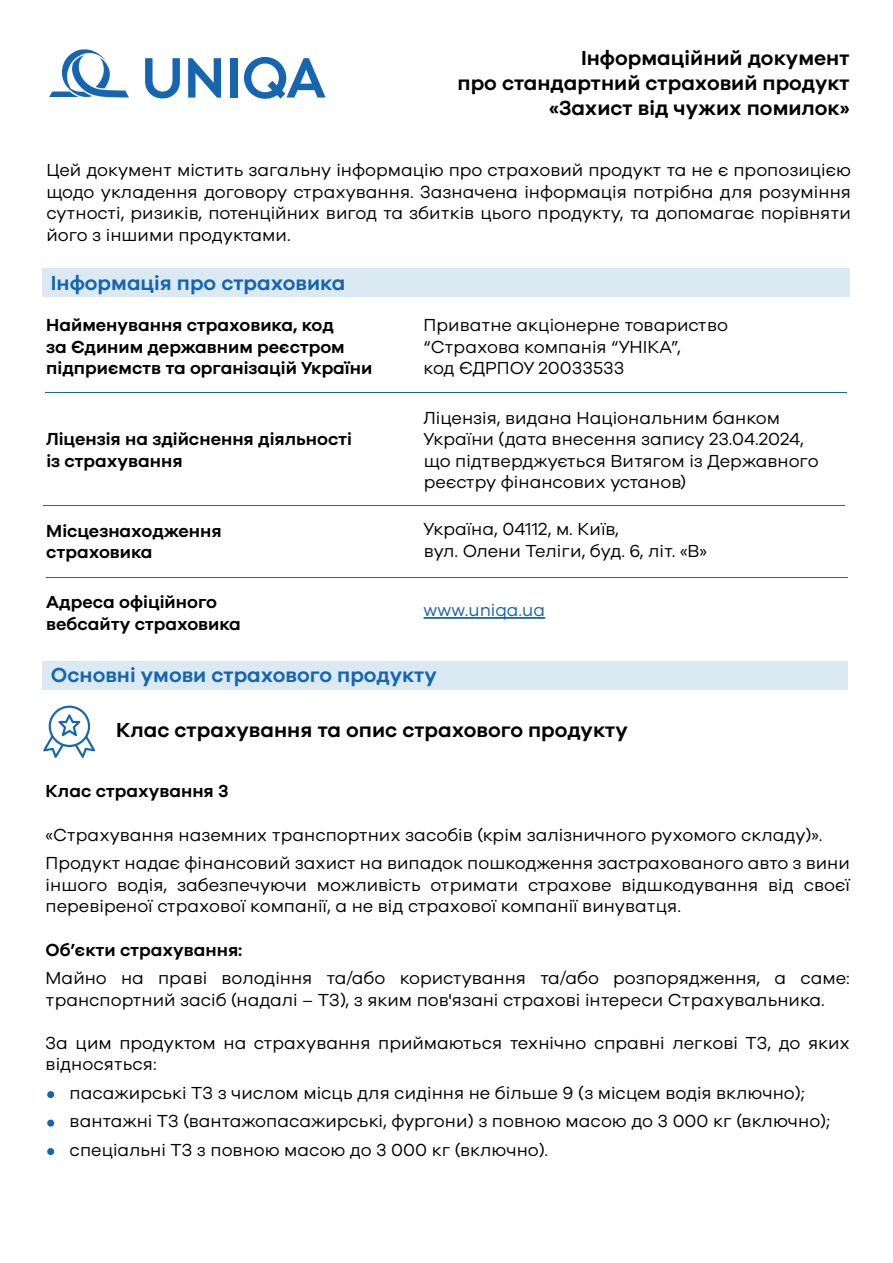
<style>
.page{position:relative;width:893px;height:1263px;background:#fff}
.page>*{position:absolute;margin:0;border:0;box-sizing:border-box;transform-origin:0 0}
.t1{font:600 21px/25.2px "UNIQA Galano";color:#000001;text-align:right}
.t2{font:600 21px "UNIQA Galano";color:#1565b1}
.t3{font:18px/21.6px "UNIQA Galano";color:#000001}
.t4{font:600 18px/21.6px "UNIQA Galano";color:#000001}
.t5{font:18px "UNIQA Galano";color:#1565b1}
</style>
<div class="page">
<div style="left:42px;top:269px;width:808px;height:28px;background:#dbeaf2"></div>
<svg style="left:49px;top:49px;width:80px;height:49px"></svg>
<svg style="left:145px;top:58px;width:35px;height:40px"></svg>
<svg style="left:188px;top:58px;width:33px;height:40px"></svg>
<div style="left:230px;top:58px;width:7px;height:40px;background:#1565b1"></div>
<svg style="left:244px;top:57px;width:82px;height:42px"></svg>
<hr style="left:46px;top:392px;width:801px;height:1px;background:#1565b1">
<hr style="left:46px;top:577px;width:801px;height:1px;background:#1565b1">
<svg style="left:424px;top:617px;width:121px;height:1px"></svg>
<div style="left:42px;top:661px;width:805px;height:28px;background:#dbeaf2"></div>
<svg style="left:43px;top:706px;width:52px;height:52px"></svg>
<hr style="left:44px;top:505px;width:801px;height:1px;background:#1565b1">
<div style="left:47px;top:1091px;width:7px;height:7px;background:#1565b1;border-radius:50%"></div>
<div style="left:47px;top:1119px;width:7px;height:7px;background:#1565b1;border-radius:50%"></div>
<div style="left:47px;top:1148px;width:7px;height:7px;background:#1565b1;border-radius:50%"></div>
<p class="t1" style="left:458px;top:45px;width:394px">Інформаційний документ<br>про стандартний страховий продукт «Захист від чужих помилок»</p>
<p class="t3" style="left:46px;top:159px;width:806px;text-align:justify">Цей документ містить загальну інформацію про страховий продукт та не є пропозицією щодо укладення договору страхування. Зазначена інформація потрібна для розуміння сутності, ризиків, потенційних вигод та збитків цього продукту, та допомагає порівняти його з іншими продуктами.</p>
<p class="t2" style="left:51px;top:270px;width:296px">Інформація про страховика</p>
<p class="t4" style="left:46px;top:314px;width:328px">Найменування страховика, код<br>за Єдиним державним реєстром підприємств та організацій України</p>
<p class="t3" style="left:424px;top:314px;width:306px">Приватне акціонерне товариство “Страхова компанія “УНІКА”,<br>код ЄДРПОУ 20033533</p>
<p class="t4" style="left:46px;top:428px;width:307px">Ліцензія на здійснення діяльності із страхування</p>
<p class="t3" style="left:424px;top:406px;width:396px">Ліцензія, видана Національним банком України (дата внесення запису 23.04.2024, що підтверджується Витягом із Державного реєстру фінансових установ)</p>
<p class="t4" style="left:46px;top:519px;width:177px">Місцезнаходження страховика</p>
<p class="t3" style="left:424px;top:518px;width:285px">Україна, 04112, м. Київ,<br>вул. Олени Теліги, буд. 6, літ. «В»</p>
<p class="t4" style="left:46px;top:591px;width:196px">Адреса офіційного вебсайту страховика</p>
<p class="t5" style="left:424px;top:599px;width:123px">www.uniqa.ua</p>
<p class="t2" style="left:51px;top:662px;width:388px">Основні умови страхового продукту</p>
<p class="t1" style="left:116px;top:716px;width:513px">Клас страхування та опис страхового продукту</p>
<p class="t4" style="left:46px;top:780px;width:184px">Клас страхування 3</p>
<p class="t3" style="left:46px;top:820px;width:806px;line-height:28.5px">«Страхування наземних транспортних засобів (крім залізничного рухомого складу)».<br>Продукт надає фінансовий захист на випадок пошкодження застрахованого авто з вини</p>
<p class="t3" style="left:46px;top:873px;width:806px">іншого водія, забезпечуючи можливість отримати страхове відшкодування від своєї перевіреної страхової компанії, а не від страхової компанії винуватця.</p>
<p class="t4" style="left:46px;top:938px;width:198px">Об’єкти страхування:</p>
<p class="t3" style="left:46px;top:967px;width:806px">Майно на праві володіння та/або користування та/або розпорядження, а саме: транспортний засіб (надалі – ТЗ), з яким пов'язані страхові інтереси Страхувальника.</p>
<p class="t3" style="left:46px;top:1031px;width:806px">За цим продуктом на страхування приймаються технічно справні легкові ТЗ, до яких відносяться:</p>
<p class="t3" style="left:70px;top:1078px;width:762px;line-height:28.5px">пасажирські ТЗ з числом місць для сидіння не більше 9 (з місцем водія включно); вантажні ТЗ (вантажопасажирські, фургони) з повною масою до 3 000 кг (включно); спеціальні ТЗ з повною масою до 3 000 кг (включно).</p>
</div>
